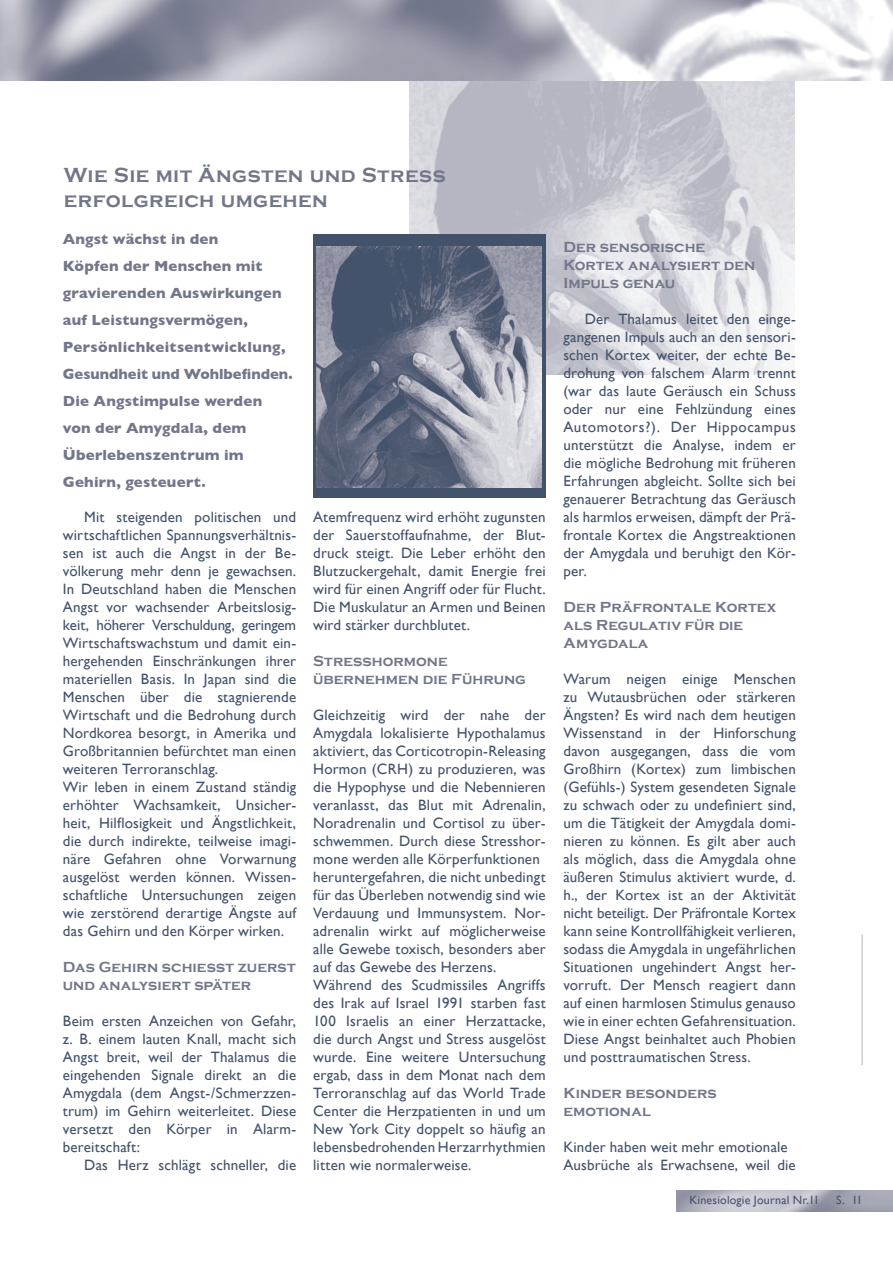
<style>
.page{position:relative;width:893px;height:1263px;background:#fff}
.page>*{position:absolute;margin:0;border:0;box-sizing:border-box;transform-origin:0 0}
.t1{font:700 21px/25.2px "Copperplate Gothic";letter-spacing:.02em;color:#717689}
.t2{font:15px/18px "Gill Sans";letter-spacing:.01em;color:#43526b;text-align:justify}
.t3{font:700 15px/27px "Gill Sans";letter-spacing:.015em;color:#717689}
.t4{font:700 15px/18px "Copperplate Gothic";letter-spacing:.005em;color:#717689}
.t5{font:12px "Gill Sans";letter-spacing:.015em;color:#43526b}
</style>
<div class="page">
<img style="left:0;top:0;width:893px;height:81px">
<img style="left:410px;top:82px;width:385px;height:292px">
<hr style="left:862px;top:934px;width:1px;height:131px;background:#b5b6c1">
<div style="left:313px;top:235px;width:233px;height:263px;background:#43526b"></div>
<img style="left:317px;top:247px;width:225px;height:240px">
<h1 class="t1" style="left:64px;top:163px;width:383px">Wie Sie mit Ängsten und Stress erfolgreich umgehen</h1>
<p class="t3" style="left:63px;top:225px;width:231px">Angst wächst in den<br>Köpfen der Menschen mit gravierenden Auswirkungen auf Leistungsvermögen,<br>Persönlichkeitsentwicklung,<br>Gesundheit und Wohlbefinden.<br>Die Angstimpulse werden von der Amygdala, dem<br>Überlebenszentrum im<br>Gehirn, gesteuert.</p>
<p class="t2" style="left:63px;top:508px;width:235px;text-align:left;text-indent:21px">Mit steigenden politischen und wirtschaftlichen Spannungsverhältnis&shy;sen ist auch die Angst in der Be&shy;völkerung mehr denn je gewachsen.<br>In Deutschland haben die Menschen Angst vor wachsender Arbeitslosig&shy;keit, höherer Verschuldung, geringem Wirtschaftswachstum und damit ein&shy;hergehenden Einschränkungen ihrer materiellen Basis. In Japan sind die Menschen über die stagnierende Wirtschaft und die Bedrohung durch Nordkorea besorgt, in Amerika und Großbritannien befürchtet man einen weiteren Terroranschlag.<br>Wir leben in einem Zustand ständig erhöhter Wachsamkeit, Unsicher&shy;heit, Hilflosigkeit und Ängstlichkeit, die durch indirekte, teilweise imagi&shy;näre Gefahren ohne Vorwarnung ausgelöst werden können. Wissen&shy;schaftliche Untersuchungen zeigen wie zerstörend derartige Ängste auf das Gehirn und den Körper wirken.</p>
<p class="t4" style="left:63px;top:958px;width:234px">Das Gehirn schießt zuerst und analysiert später</p>
<p class="t2" style="left:63px;top:1012px;width:235px">Beim ersten Anzeichen von Gefahr, z. B. einem lauten Knall, macht sich Angst breit, weil der Thalamus die eingehenden Signale direkt an die Amygdala (dem Angst-/Schmerzzen&shy;trum) im Gehirn weiterleitet. Diese versetzt den Körper in Alarm&shy;bereitschaft:</p>
<p class="t2" style="left:84px;top:1156px;width:214px">Das Herz schlägt schneller, die</p>
<p class="t2" style="left:313px;top:508px;width:234px">Atemfrequenz wird erhöht zugunsten der Sauerstoffaufnahme, der Blut&shy;druck steigt. Die Leber erhöht den Blutzuckergehalt, damit Energie frei wird für einen Angriff oder für Flucht.<br>Die Muskulatur an Armen und Beinen wird stärker durchblutet.</p>
<p class="t4" style="left:313px;top:652px;width:214px">Stresshormone übernehmen die Führung</p>
<p class="t2" style="left:313px;top:706px;width:234px;text-align:left">Gleichzeitig wird der nahe der Amygdala lokalisierte Hypothalamus aktiviert, das Corticotropin-Releasing Hormon (CRH) zu produzieren, was die Hypophyse und die Nebennieren veranlasst, das Blut mit Adrenalin, Noradrenalin und Cortisol zu über&shy;schwemmen. Durch diese Stresshor&shy;mone werden alle Körperfunktionen heruntergefahren, die nicht unbedingt für das Überleben notwendig sind wie Verdauung und Immunsystem. Nor&shy;adrenalin wirkt auf möglicherweise alle Gewebe toxisch, besonders aber auf das Gewebe des Herzens.<br>Während des Scudmissiles Angriffs des Irak auf Israel 1991 starben fast 100 Israelis an einer Herzattacke, die durch Angst und Stress ausgelöst wurde. Eine weitere Untersuchung ergab, dass in dem Monat nach dem Terroranschlag auf das World Trade Center die Herzpatienten in und um New York City doppelt so häufig an lebensbedrohenden Herzarrhythmien litten wie normalerweise.</p>
<p class="t4" style="left:563px;top:238px;width:193px">Der sensorische<br>Kortex analysiert den<br>Impuls genau</p>
<p class="t2" style="left:563px;top:310px;width:234px;text-indent:21px">Der Thalamus leitet den einge&shy;gangenen Impuls auch an den sensori&shy;schen Kortex weiter, der echte Be&shy;drohung von falschem Alarm trennt (war das laute Geräusch ein Schuss oder nur eine Fehlzündung eines Automotors?). Der Hippocampus unterstützt die Analyse, indem er die mögliche Bedrohung mit früheren Erfahrungen abgleicht. Sollte sich bei genauerer Betrachtung das Geräusch als harmlos erweisen, dämpft der Prä&shy;frontale Kortex die Angstreaktionen der Amygdala und beruhigt den Kör&shy;per.</p>
<p class="t4" style="left:563px;top:598px;width:214px">Der Präfrontale Kortex als Regulativ für die<br>Amygdala</p>
<p class="t2" style="left:563px;top:670px;width:234px">Warum neigen einige Menschen zu Wutausbrüchen oder stärkeren Ängsten? Es wird nach dem heutigen Wissenstand in der Hinforschung davon ausgegangen, dass die vom Großhirn (Kortex) zum limbischen (Gefühls-) System gesendeten Signale zu schwach oder zu undefiniert sind, um die Tätigkeit der Amygdala domi&shy;nieren zu können. Es gilt aber auch als möglich, dass die Amygdala ohne äußeren Stimulus aktiviert wurde, d. h., der Kortex ist an der Aktivität nicht beteiligt. Der Präfrontale Kortex kann seine Kontrollfähigkeit verlieren, sodass die Amygdala in ungefährlichen Situationen ungehindert Angst her&shy;vorruft. Der Mensch reagiert dann auf einen harmlosen Stimulus genauso wie in einer echten Gefahrensituation.<br>Diese Angst beinhaltet auch Phobien und posttraumatischen Stress.</p>
<p class="t4" style="left:563px;top:1084px;width:155px">Kinder besonders emotional</p>
<p class="t2" style="left:563px;top:1138px;width:234px">Kinder haben weit mehr emotionale<br>Ausbrüche als Erwachsene, weil die</p>
<p class="t5" style="left:689px;top:1193px;width:132px">Kinesiologie Journal Nr.11</p>
<p class="t5" style="left:836px;top:1193px;width:28px">S. 11</p>
</div>
